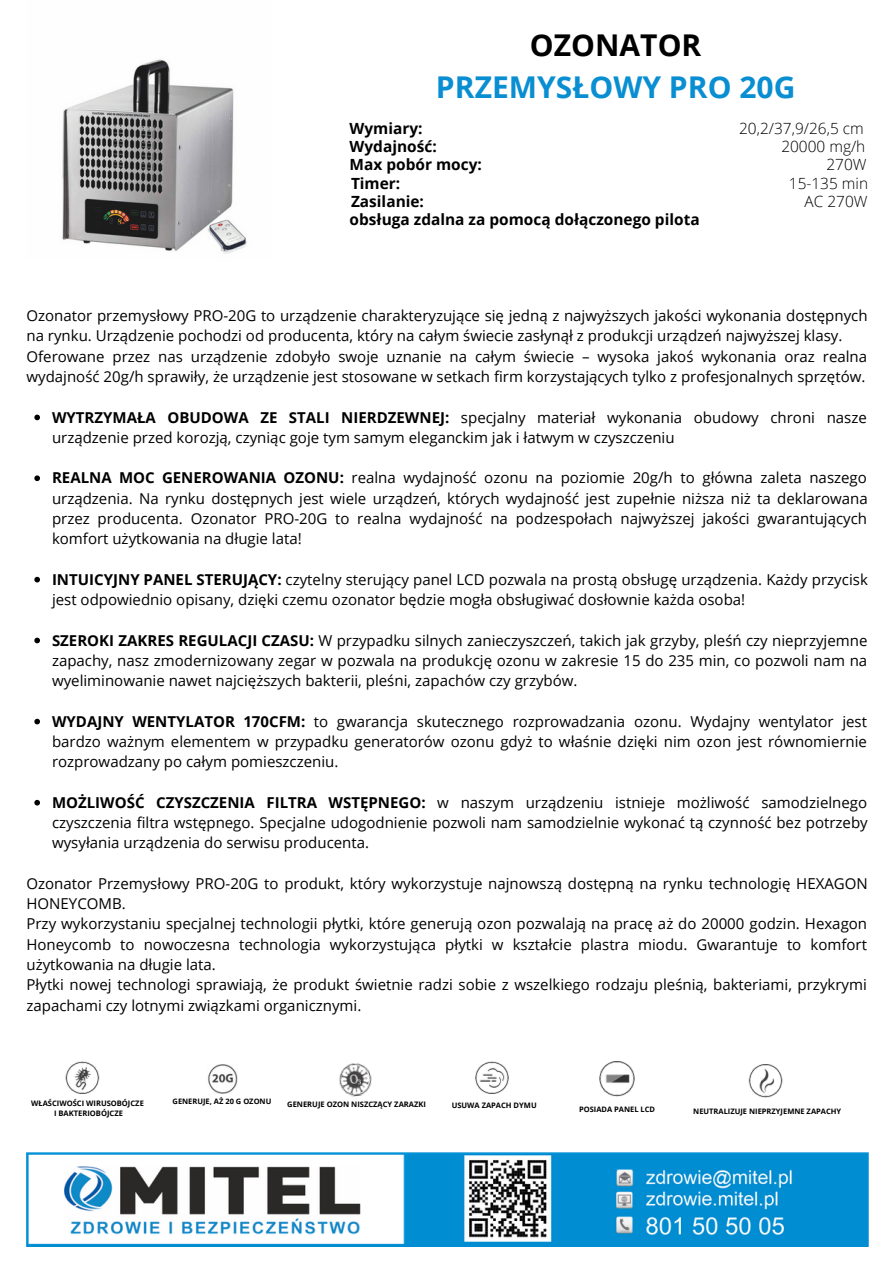
<style>
.page{position:relative;width:894px;height:1264px;background:#fff}
.page>*{position:absolute;margin:0;border:0;box-sizing:border-box;transform-origin:0 0}
.t1{font:700 30px "Open Sans";color:#0a8ed2}
.t2{font:700 30px "Open Sans";color:#000}
.t3{font:700 15.45px "Open Sans";color:#000}
.t4{font:300 15.45px "Open Sans";color:#000}
.t5{font:15px/20.2px "Open Sans";color:#000}
.t6{font:700 7.5px "Open Sans";color:#000}
.s1{font-weight:700}
</style>
<div class="page">
<svg style="left:34px;top:414px;width:6px;height:6px"></svg>
<svg style="left:34px;top:475px;width:6px;height:6px"></svg>
<svg style="left:34px;top:577px;width:6px;height:5px"></svg>
<svg style="left:34px;top:637px;width:6px;height:6px"></svg>
<svg style="left:34px;top:718px;width:6px;height:6px"></svg>
<svg style="left:34px;top:799px;width:6px;height:6px"></svg>
<img style="left:26px;top:1152px;width:842px;height:94px">
<img style="left:65px;top:1061px;width:34px;height:32px">
<img style="left:339px;top:1063px;width:33px;height:34px">
<img style="left:748px;top:1064px;width:35px;height:33px">
<img style="left:475px;top:1061px;width:33px;height:32px">
<img style="left:599px;top:1061px;width:35px;height:35px">
<img style="left:208px;top:1064px;width:30px;height:29px">
<img style="left:62px;top:59px;width:185px;height:195px">
<p class="t2" style="left:530px;top:24px;width:173px">OZONATOR</p>
<p class="t1" style="left:436px;top:65px;width:361px">PRZEMYSŁOWY PRO 20G</p>
<p class="t3" style="left:349px;top:117px;width:74px">Wymiary:</p>
<p class="t4" style="left:739px;top:117px;width:126px">20,2/37,9/26,5 cm</p>
<p class="t3" style="left:349px;top:136px;width:89px">Wydajność:</p>
<p class="t4" style="left:781px;top:136px;width:85px">20000 mg/h</p>
<p class="t3" style="left:349px;top:154px;width:134px">Max pobór mocy:</p>
<p class="t4" style="left:826px;top:154px;width:42px">270W</p>
<p class="t3" style="left:351px;top:172px;width:51px">Timer:</p>
<p class="t4" style="left:788px;top:172px;width:81px">15-135 min</p>
<p class="t3" style="left:351px;top:190px;width:74px">Zasilanie:</p>
<p class="t4" style="left:804px;top:190px;width:64px">AC 270W</p>
<p class="t3" style="left:349px;top:209px;width:351px">obsługa zdalna za pomocą dołączonego pilota</p>
<p class="t5" style="left:26px;top:305px;width:842px">Ozonator przemysłowy PRO-20G to urządzenie charakteryzujące się jedną z najwyższych jakości wykonania dostępnych na rynku. Urządzenie pochodzi od producenta, który na całym świecie zasłynął z produkcji urządzeń najwyższej klasy.</p>
<p class="t5" style="left:26px;top:346px;width:841px">Oferowane przez nas urządzenie zdobyło swoje uznanie na całym świecie – wysoka jakoś wykonania oraz realna wydajność 20g/h sprawiły, że urządzenie jest stosowane w setkach firm korzystających tylko z profesjonalnych sprzętów.</p>
<p class="t5" style="left:52px;top:406px;width:816px"><span class="s1">WYTRZYMAŁA OBUDOWA ZE STALI NIERDZEWNEJ:</span> specjalny materiał wykonania obudowy chroni nasze urządzenie przed korozją, czyniąc goje tym samym eleganckim jak i łatwym w czyszczeniu</p>
<p class="t5" style="left:52px;top:467px;width:817px;text-align:justify"><span class="s1">REALNA MOC GENEROWANIA OZONU:</span> realna wydajność ozonu na poziomie 20g/h to główna zaleta naszego urządzenia. Na rynku dostępnych jest wiele urządzeń, których wydajność jest zupełnie niższa niż ta deklarowana przez producenta. Ozonator PRO-20G to realna wydajność na podzespołach najwyższej jakości gwarantujących komfort użytkowania na długie lata!</p>
<p class="t5" style="left:52px;top:568px;width:817px"><span class="s1">INTUICYJNY PANEL STERUJĄCY:</span> czytelny sterujący panel LCD pozwala na prostą obsługę urządzenia. Każdy przycisk jest odpowiednio opisany, dzięki czemu ozonator będzie mogła obsługiwać dosłownie każda osoba!</p>
<p class="t5" style="left:52px;top:629px;width:816px;text-align:justify"><span class="s1">SZEROKI ZAKRES REGULACJI CZASU:</span> W przypadku silnych zanieczyszczeń, takich jak grzyby, pleśń czy nieprzyjemne zapachy, nasz zmodernizowany zegar w pozwala na produkcję ozonu w zakresie 15 do 235 min, co pozwoli nam na wyeliminowanie nawet najcięższych bakterii, pleśni, zapachów czy grzybów.</p>
<p class="t5" style="left:52px;top:710px;width:816px;text-align:justify"><span class="s1">WYDAJNY WENTYLATOR 170CFM:</span> to gwarancja skutecznego rozprowadzania ozonu. Wydajny wentylator jest bardzo ważnym elementem w przypadku generatorów ozonu gdyż to właśnie dzięki nim ozon jest równomiernie rozprowadzany po całym pomieszczeniu.</p>
<p class="t5" style="left:52px;top:791px;width:817px;text-align:justify"><span class="s1">MOŻLIWOŚĆ CZYSZCZENIA FILTRA WSTĘPNEGO:</span> w naszym urządzeniu istnieje możliwość samodzielnego czyszczenia filtra wstępnego. Specjalne udogodnienie pozwoli nam samodzielnie wykonać tą czynność bez potrzeby wysyłania urządzenia do serwisu producenta.</p>
<p class="t5" style="left:26px;top:872px;width:842px">Ozonator Przemysłowy PRO-20G to produkt, który wykorzystuje najnowszą dostępną na rynku technologię HEXAGON<br>HONEYCOMB.</p>
<p class="t5" style="left:26px;top:913px;width:841px;text-align:justify">Przy wykorzystaniu specjalnej technologii płytki, które generują ozon pozwalają na pracę aż do 20000 godzin. Hexagon Honeycomb to nowoczesna technologia wykorzystująca płytki w kształcie plastra miodu. Gwarantuje to komfort użytkowania na długie lata.</p>
<p class="t5" style="left:26px;top:974px;width:841px">Płytki nowej technologi sprawiają, że produkt świetnie radzi sobie z wszelkiego rodzaju pleśnią, bakteriami, przykrymi zapachami czy lotnymi związkami organicznymi.</p>
<p class="t6" style="left:31px;top:1098px;width:114px">WŁAŚCIWOŚCI WIRUSOBÓJCZE</p>
<p class="t6" style="left:54px;top:1108px;width:70px">I BAKTERIOBÓJCZE</p>
<p class="t6" style="left:172px;top:1096px;width:100px">GENERUJE, AŻ 20 G OZONU</p>
<p class="t6" style="left:287px;top:1098px;width:140px">GENERUJE OZON NISZCZĄCY ZARAZKI</p>
<p class="t6" style="left:451px;top:1100px;width:86px">USUWA ZAPACH DYMU</p>
<p class="t6" style="left:579px;top:1104px;width:78px">POSIADA PANEL LCD</p>
<p class="t6" style="left:693px;top:1105px;width:149px">NEUTRALIZUJE NIEPRZYJEMNE ZAPACHY</p>
</div>
